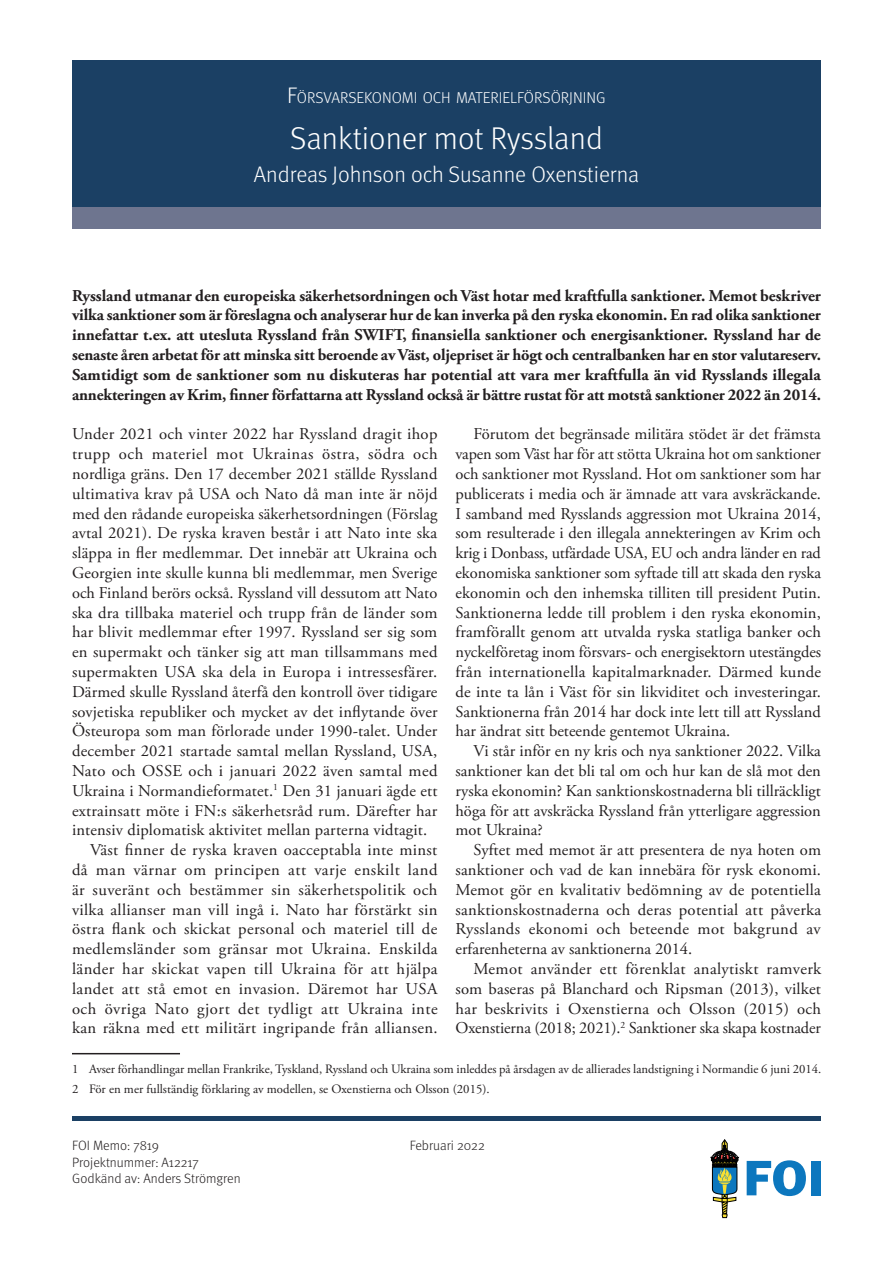
<style>
.page{position:relative;width:893px;height:1263px;background:#fff}
.page>*{position:absolute;margin:0;border:0;box-sizing:border-box;transform-origin:0 0}
.Titel{font:300 31.5px "Meta";color:#fff}
.Författare{font:300 22.5px "Meta";color:#fff}
.Brödtext_indrag_förs{font:16.5px/19.8px "Adobe Garamond Pro";color:#231f20;text-align:justify}
.Brödtext{font:16.5px/19.8px "Adobe Garamond Pro";letter-spacing:.01em;color:#231f20;text-align:justify}
.Ingress{font:700 16.5px/19.8px "Adobe Garamond Pro";letter-spacing:-.01em;color:#231f20;text-align:justify}
.Projekt_eller_progra{font:300 15.75px "Meta";color:#fff}
.Sidfotstext_samt_Sid{font:300 13.5px "Meta";color:#231f20}
.Fotnotstext{font:12.75px "Adobe Garamond Pro";color:#231f20}
.s1{font-size:22.5px}
</style>
<div class="page">
<svg style="left:711px;top:1139px;width:28px;height:79px"></svg>
<div style="left:811px;top:1161px;width:10px;height:34px;background:#0c77be"></div>
<svg style="left:747px;top:1160px;width:59px;height:36px"></svg>
<hr style="left:72px;top:1053px;width:108px;height:1px;background:#231f20">
<div style="left:72px;top:1116px;width:749px;height:5px;background:#1b4064"></div>
<div style="left:72px;top:60px;width:749px;height:168px;background:#1b4064"></div>
<div style="left:72px;top:207px;width:749px;height:21px;background:#6e758f"></div>
<p class="Projekt_eller_progra" style="left:287px;top:88px;width:320px"><span class="s1">F</span>ÖRSVARSEKONOMI OCH MATERIELFÖRSÖRJNING</p>
<p class="Titel" style="left:290px;top:120px;width:314px">Sanktioner mot Ryssland</p>
<p class="Författare" style="left:254px;top:161px;width:387px">Andreas Johnson och Susanne Oxenstierna</p>
<p class="Ingress" style="left:72px;top:286px;width:750px">Ryssland utmanar den europeiska säkerhetsordningen och Väst hotar med kraftfulla sanktioner. Memot beskriver vilka sanktioner som är föreslagna och analyserar hur de kan inverka på den ryska ekonomin. En rad olika sanktioner innefattar t.ex. att utesluta Ryssland från SWIFT, finansiella sanktioner och energisanktioner. Ryssland har de senaste åren arbetat för att minska sitt beroende av Väst, oljepriset är högt och centralbanken har en stor valutareserv.<br>Samtidigt som de sanktioner som nu diskuteras har potential att vara mer kraftfulla än vid Rysslands illegala annekteringen av Krim, finner författarna att Ryssland också är bättre rustat för att motstå sanktioner 2022 än 2014.</p>
<p class="Brödtext" style="left:72px;top:425px;width:367px">Under 2021 och vinter 2022 har Ryssland dragit ihop trupp och materiel mot Ukrainas östra, södra och nordliga gräns. Den 17 december 2021 ställde Ryssland ultimativa krav på USA och Nato då man inte är nöjd med den rådande europeiska säkerhetsordningen (Förslag avtal 2021). De ryska kraven består i att Nato inte ska släppa in fler medlemmar. Det innebär att Ukraina och Georgien inte skulle kunna bli medlemmar, men Sverige och Finland berörs också. Ryssland vill dessutom att Nato ska dra tillbaka materiel och trupp från de länder som har blivit medlemmar efter 1997. Ryssland ser sig som en supermakt och tänker sig att man tillsammans med supermakten USA ska dela in Europa i intressesfärer.<br>Därmed skulle Ryssland återfå den kontroll över tidigare sovjetiska republiker och mycket av det inflytande över Östeuropa som man förlorade under 1990-talet. Under december 2021 startade samtal mellan Ryssland, USA, Nato och OSSE och i januari 2022 även samtal med Ukraina i Normandieformatet.<sup>1</sup> Den 31 januari ägde ett extrainsatt möte i FN:s säkerhetsråd rum. Därefter har intensiv diplomatisk aktivitet mellan parterna vidtagit.</p>
<p class="Brödtext_indrag_förs" style="left:72px;top:841px;width:367px;text-indent:18px">Väst finner de ryska kraven oacceptabla inte minst då man värnar om principen att varje enskilt land är suveränt och bestämmer sin säkerhetspolitik och vilka allianser man vill ingå i. Nato har förstärkt sin östra flank och skickat personal och materiel till de medlemsländer som gränsar mot Ukraina. Enskilda länder har skickat vapen till Ukraina för att hjälpa landet att stå emot en invasion. Däremot har USA och övriga Nato gjort det tydligt att Ukraina inte kan räkna med ett militärt ingripande från alliansen.</p>
<p class="Brödtext_indrag_förs" style="left:455px;top:425px;width:367px;text-indent:18px">Förutom det begränsade militära stödet är det främsta vapen som Väst har för att stötta Ukraina hot om sanktioner och sanktioner mot Ryssland. Hot om sanktioner som har publicerats i media och är ämnade att vara avskräckande.<br>I samband med Rysslands aggression mot Ukraina 2014, som resulterade i den illegala annekteringen av Krim och krig i Donbass, utfärdade USA, EU och andra länder en rad ekonomiska sanktioner som syftade till att skada den ryska ekonomin och den inhemska tilliten till president Putin.<br>Sanktionerna ledde till problem i den ryska ekonomin, framförallt genom att utvalda ryska statliga banker och nyckelföretag inom försvars- och energisektorn utestängdes från internationella kapitalmarknader. Därmed kunde de inte ta lån i Väst för sin likviditet och investeringar.<br>Sanktionerna från 2014 har dock inte lett till att Ryssland har ändrat sitt beteende gentemot Ukraina.</p>
<p class="Brödtext_indrag_förs" style="left:455px;top:742px;width:367px;text-indent:18px">Vi står inför en ny kris och nya sanktioner 2022. Vilka sanktioner kan det bli tal om och hur kan de slå mot den ryska ekonomin? Kan sanktionskostnaderna bli tillräckligt höga för att avskräcka Ryssland från ytterligare aggression mot Ukraina?</p>
<p class="Brödtext_indrag_förs" style="left:455px;top:841px;width:367px;text-indent:18px">Syftet med memot är att presentera de nya hoten om sanktioner och vad de kan innebära för rysk ekonomi.<br>Memot gör en kvalitativ bedömning av de potentiella sanktionskostnaderna och deras potential att påverka Rysslands ekonomi och beteende mot bakgrund av erfarenheterna av sanktionerna 2014.</p>
<p class="Brödtext_indrag_förs" style="left:455px;top:959px;width:367px;text-indent:18px">Memot använder ett förenklat analytiskt ramverk som baseras på Blanchard och Ripsman (2013), vilket har beskrivits i Oxenstierna och Olsson (2015) och Oxenstierna (2018; 2021).<sup>2</sup> Sanktioner ska skapa kostnader</p>
<p class="Fotnotstext" style="left:72px;top:1061px;width:751px">1 Avser förhandlingar mellan Frankrike, Tyskland, Ryssland och Ukraina som inleddes på årsdagen av de allierades landstigning i Normandie 6 juni 2014.</p>
<p class="Fotnotstext" style="left:72px;top:1081px;width:419px">2 För en mer fullständig förklaring av modellen, se Oxenstierna och Olsson (2015).</p>
<p class="Sidfotstext_samt_Sid" style="left:72px;top:1138px;width:88px">FOI Memo: 7819</p>
<p class="Sidfotstext_samt_Sid" style="left:410px;top:1138px;width:77px">Februari 2022</p>
<p class="Sidfotstext_samt_Sid" style="left:72px;top:1154px;width:128px">Projektnummer: A12217</p>
<p class="Sidfotstext_samt_Sid" style="left:72px;top:1171px;width:170px">Godkänd av: Anders Strömgren</p>
</div>
